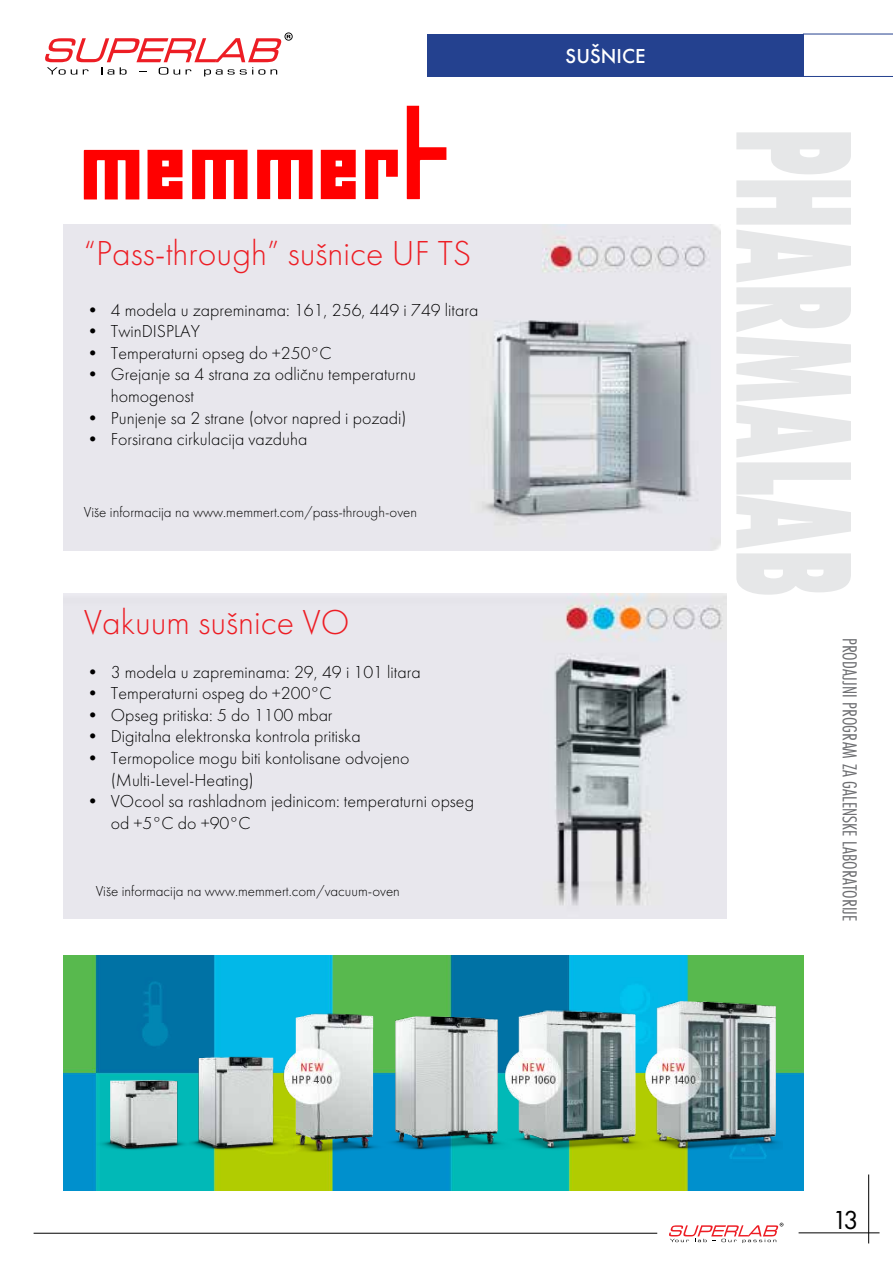
<style>
.page{position:relative;width:893px;height:1263px;background:#fff}
.page>*{position:absolute;margin:0;border:0;box-sizing:border-box;transform-origin:0 0}
.t1{font:800 171.75px "Futura PT";color:#e6e7e8;scale:.42 1}
.t2{font:300 36px "Futura PT";color:#ed1d24}
.t3{font:27px "Futura PT";color:#000}
.t4{font:21px "Futura PT Cond";color:#6d6e71}
.t5{font:500 21px "Futura PT";color:#fff}
.t6{font:300 18px/21.6px "Futura PT";color:#000}
.t7{font:300 15px "Futura PT";color:#000}
</style>
<div class="page">
<hr style="left:799px;top:1232px;width:80px;height:1px;background:#000">
<hr style="left:868px;top:1174px;width:1px;height:69px;background:#000">
<hr style="left:34px;top:1233px;width:623px;height:1px;background:#000">
<div style="left:427px;top:34px;width:376px;height:42px;background:#24418f"></div>
<svg style="left:803px;top:34px;width:90px;height:42px"></svg>
<svg style="left:669px;top:1223px;width:114px;height:20px"></svg>
<svg style="left:45px;top:32px;width:248px;height:44px"></svg>
<svg style="left:84px;top:150px;width:55px;height:49px"></svg>
<svg style="left:407px;top:106px;width:40px;height:93px"></svg>
<svg style="left:192px;top:150px;width:56px;height:49px"></svg>
<svg style="left:257px;top:150px;width:56px;height:49px"></svg>
<svg style="left:148px;top:150px;width:34px;height:49px;background:#ff1616"></svg>
<svg style="left:321px;top:150px;width:35px;height:49px;background:#ff1717"></svg>
<svg style="left:365px;top:150px;width:33px;height:49px"></svg>
<img style="left:64px;top:955px;width:739px;height:236px">
<img style="left:64px;top:224px;width:656px;height:326px">
<img style="left:64px;top:593px;width:662px;height:326px">
<img style="left:63px;top:1001px;width:741px;height:152px">
<h2 class="t2" style="left:84px;top:232px;width:389px">“Pass-through” sušnice UF TS</h2>
<p class="t6" style="left:84px;top:299px;width:396px">• 4 modela u zapreminama: 161, 256, 449 i 749 litara</p>
<p class="t6" style="left:84px;top:321px;width:118px">• TwinDISPLAY</p>
<p class="t6" style="left:84px;top:342px;width:249px">• Temperaturni opseg do +250°C</p>
<p class="t6" style="left:111px;top:364px;width:307px;text-indent:-27px">• Grejanje sa 4 strana za odličnu temperaturnu homogenost</p>
<p class="t6" style="left:84px;top:407px;width:324px">• Punjenje sa 2 strane (otvor napred i pozadi)</p>
<p class="t6" style="left:84px;top:429px;width:225px">• Forsirana cirkulacija vazduha</p>
<p class="t7" style="left:84px;top:503px;width:335px">Više informacija na www.memmert.com/pass-through-oven</p>
<h2 class="t2" style="left:84px;top:601px;width:267px">Vakuum sušnice VO</h2>
<p class="t6" style="left:84px;top:661px;width:338px">• 3 modela u zapreminama: 29, 49 i 101 litara</p>
<p class="t6" style="left:84px;top:682px;width:249px">• Temperaturni ospeg do +200°C</p>
<p class="t6" style="left:84px;top:704px;width:250px">• Opseg pritiska: 5 do 1100 mbar</p>
<p class="t6" style="left:84px;top:726px;width:278px">• Digitalna elektronska kontrola pritiska</p>
<p class="t6" style="left:111px;top:747px;width:300px;text-indent:-27px">• Termopolice mogu biti kontolisane odvojeno (Multi-Level-Heating)</p>
<p class="t6" style="left:111px;top:790px;width:365px;text-indent:-27px">• VOcool sa rashladnom jedinicom: temperaturni opseg od +5°C do +90°C</p>
<p class="t7" style="left:96px;top:882px;width:306px">Više informacija na www.memmert.com/vacuum-oven</p>
<p class="t5" style="left:566px;top:43px;width:82px">SUŠNICE</p>
<h1 class="t1" style="left:903px;top:128px;width:1120px;rotate:90deg">PHARMALAB</h1>
<p class="t4" style="left:862px;top:638px;width:285px;rotate:90deg">PRODAJJNI PROGRAM ZA GALENSKE LABORATORIJE</p>
<h3 class="t3" style="left:832px;top:1204px;width:28px">13</h3>
</div>
